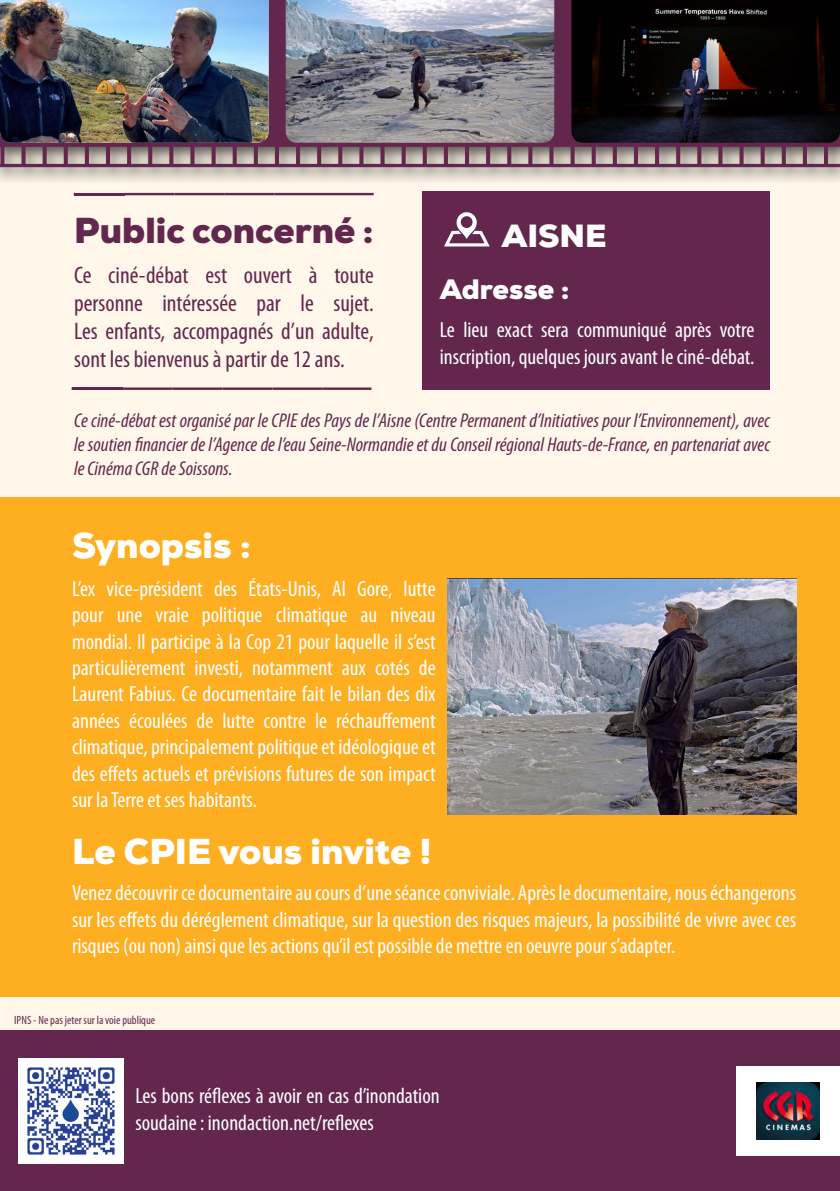
<style>
.page{position:relative;width:840px;height:1191px;background:#fff}
.page>*{position:absolute;margin:0;border:0;box-sizing:border-box;transform-origin:0 0}
.t1{font:900 36px "Nexa";color:#fff}
.t2{font:900 36px "Nexa";color:#63274e}
.t3{font:900 32px "Nexa";color:#fff}
.t4{font:900 28px "Nexa";color:#fff}
.t5{font:condensed 24px/28px "Myriad Pro";color:#63274e;text-align:justify}
.t6{font:condensed 22px/26.4px "Myriad Pro";color:#fff}
.t7{font:italic condensed 20px/24px "Myriad Pro";color:#63274e;text-align:justify}
.t8{font:condensed 12px "Myriad Pro";color:#63274e}
</style>
<div class="page">
<div style="left:0;top:0;width:839px;height:1191px;background:#fff7e9"></div>
<div style="left:0;top:1030px;width:839px;height:161px;background:#63274e"></div>
<div style="left:422px;top:192px;width:347px;height:198px;background:#63274e"></div>
<div style="left:0;top:497px;width:839px;height:499px;background:#feae21"></div>
<svg style="left:444px;top:212px;width:46px;height:35px"></svg>
<svg style="left:124px;top:193px;width:249px;height:2px"></svg>
<hr style="left:74px;top:193px;width:50px;height:2px;background:#63274e">
<svg style="left:122px;top:387px;width:249px;height:3px"></svg>
<hr style="left:72px;top:387px;width:50px;height:3px;background:#63274e">
<div style="left:735px;top:1065px;width:104px;height:90px;background:#fff"></div>
<div style="left:0;top:0;width:839px;height:184px;background:#231f20;opacity:.75"></div>
<svg style="left:0;top:0;width:839px;height:167px;background:#846273"></svg>
<img style="left:0;top:0;width:268px;height:143px">
<img style="left:285px;top:0;width:269px;height:143px">
<img style="left:571px;top:0;width:268px;height:143px">
<img style="left:19px;top:1058px;width:105px;height:105px">
<img style="left:756px;top:1083px;width:62px;height:56px">
<img style="left:447px;top:579px;width:349px;height:235px">
<p class="t2" style="left:74px;top:207px;width:301px">Public concerné :</p>
<p class="t5" style="left:74px;top:260px;width:301px">Ce ciné-débat est ouvert à toute personne intéressée par le sujet.<br>Les enfants, accompagnés d’un adulte, sont les bienvenus à partir de 12 ans.</p>
<p class="t3" style="left:501px;top:215px;width:106px">AISNE</p>
<p class="t4" style="left:439px;top:271px;width:131px">Adresse :</p>
<p class="t6" style="left:439px;top:316px;width:316px">Le lieu exact sera communiqué après votre inscription, quelques jours avant le ciné-débat.</p>
<p class="t7" style="left:74px;top:408px;width:697px">Ce ciné-débat est organisé par le CPIE des Pays de l’Aisne (Centre Permanent d’Initiatives pour l’Environnement), avec le soutien financier de l’Agence de l’eau Seine-Normandie et du Conseil régional Hauts-de-France, en partenariat avec le Cinéma CGR de Soissons.</p>
<p class="t1" style="left:72px;top:522px;width:180px">Synopsis :</p>
<p class="t6" style="left:72px;top:575px;width:365px;text-align:justify">L’ex vice-président des États-Unis, Al Gore, lutte pour une vraie politique climatique au niveau mondial. Il participe à la Cop 21 pour laquelle il s’est particulièrement investi, notamment aux cotés de Laurent Fabius. Ce documentaire fait le bilan des dix années écoulées de lutte contre le réchauffement climatique, principalement politique et idéologique et des effets actuels et prévisions futures de son impact sur la Terre et ses habitants.</p>
<p class="t1" style="left:72px;top:828px;width:360px">Le CPIE vous invite !</p>
<p class="t6" style="left:72px;top:879px;width:725px;text-align:justify">Venez découvrir ce documentaire au cours d’une séance conviviale. Après le documentaire, nous échangerons sur les effets du déréglement climatique, sur la question des risques majeurs, la possibilité de vivre avec ces risques (ou non) ainsi que les actions qu’il est possible de mettre en oeuvre pour s’adapter.</p>
<p class="t8" style="left:14px;top:1012px;width:142px">IPNS - Ne pas jeter sur la voie publique</p>
<p class="t6" style="left:135px;top:1082px;width:305px">Les bons réflexes à avoir en cas d’inondation soudaine : inondaction.net/reflexes</p>
</div>
